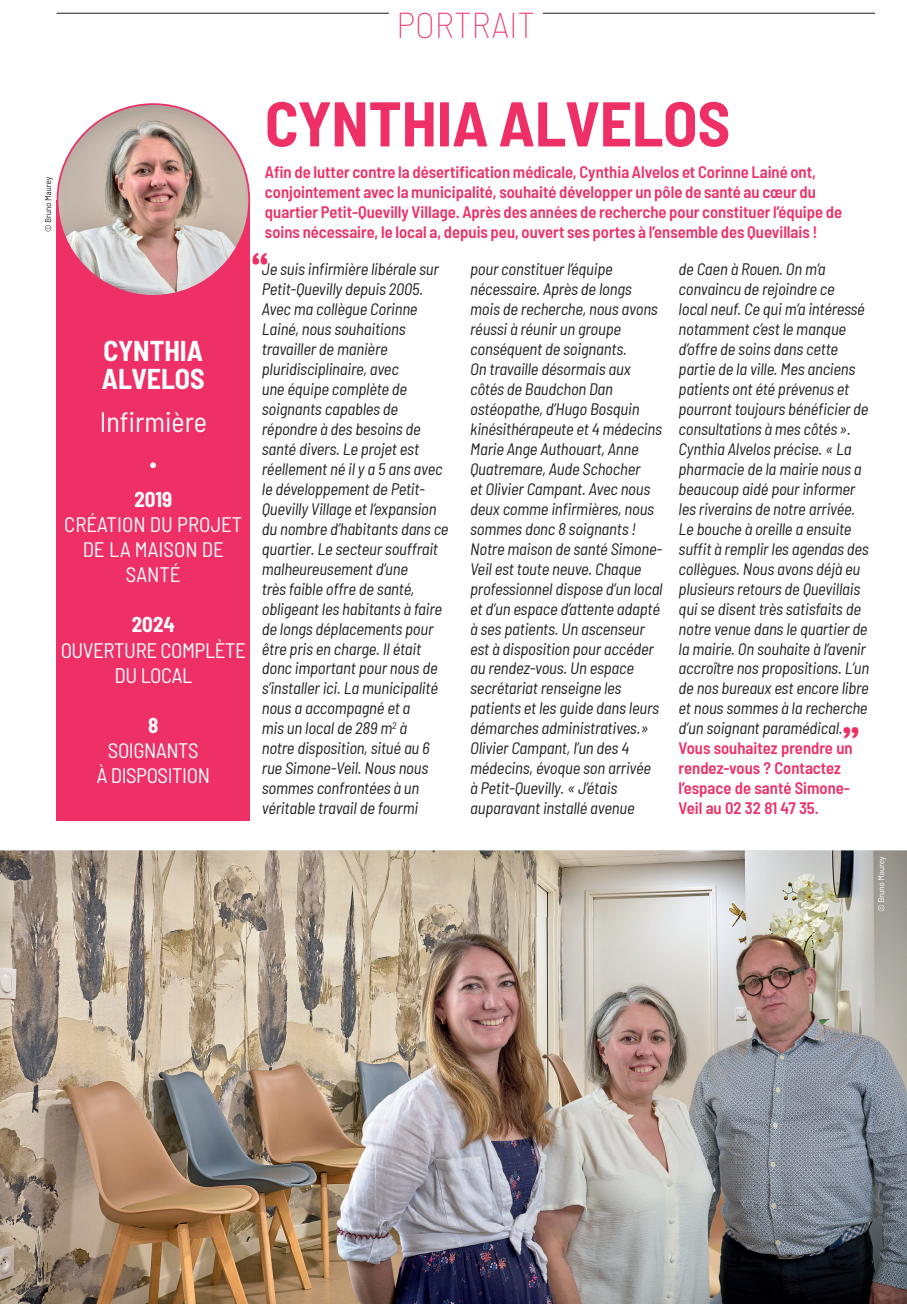
<style>
.page{position:relative;width:907px;height:1304px;background:#fff}
.page>*{position:absolute;margin:0;border:0;box-sizing:border-box;transform-origin:0 0}
.t1{font:700 semi-condensed 63px "Barlow";color:#ee3067}
.t2{font:700 38.5px "Britannic";color:#ee3067}
.t3{font:100 semi-condensed 36.75px "Barlow";color:#ee3067}
.t4{font:700 semi-condensed 28px/28px "Barlow";color:#fff}
.t5{font:semi-condensed 28px "Barlow";color:#fff}
.t6{font:semi-condensed 24.5px "Barlow";color:#fff}
.t7{font:semi-condensed 21px/25.2px "Barlow";letter-spacing:-.02em;color:#fff;text-align:center}
.t8{font:semi-condensed 21px/25.2px "Barlow";color:#fff;text-align:center}
.t9{font:700 semi-condensed 21px "Barlow";color:#fff}
.t10{font:italic semi-condensed 16.62px/19.9px "Barlow";letter-spacing:-.01em;color:#231f20}
.t11{font:600 semi-condensed 16.62px/19.9px "Barlow";color:#ee3067}
</style>
<div class="page">
<div style="left:57px;top:200px;width:193px;height:621px;background:#ee3067"></div>
<img style="left:57px;top:104px;width:192px;height:192px;border-radius:96px">
<svg style="left:45px;top:177px;width:8px;height:54px"></svg>
<hr style="left:57px;top:13px;width:332px;height:1px;background:#231f20">
<hr style="left:543px;top:13px;width:332px;height:1px;background:#231f20">
<img style="left:0;top:850px;width:907px;height:454px">
<img style="left:291px;top:917px;width:616px;height:387px">
<svg style="left:878px;top:856px;width:8px;height:55px"></svg>
<h3 class="t3" style="left:397px;top:-2px;width:140px">PORTRAIT</h3>
<h1 class="t1" style="left:265px;top:78px;width:467px">CYNTHIA ALVELOS</h1>
<p class="t11" style="left:265px;top:161px;width:579px">Afin de lutter contre la désertification médicale, Cynthia Alvelos et Corinne Lainé ont, conjointement avec la municipalité, souhaité développer un pôle de santé au cœur du quartier Petit-Quevilly Village. Après des années de recherche pour constituer l’équipe de soins nécessaire, le local a, depuis peu, ouvert ses portes à l’ensemble des Quevillais !</p>
<h2 class="t2" style="left:251px;top:244px;width:20px">“</h2>
<p class="t10" style="left:262px;top:258px;width:188px">Je suis infirmière libérale sur<br>Petit-Quevilly depuis 2005.<br>Avec ma collègue Corinne<br>Lainé, nous souhaitions travailler de manière pluridisciplinaire, avec<br>une équipe complète de soignants capables de répondre à des besoins de santé divers. Le projet est réellement né il y a 5 ans avec le développement de Petit-<br>Quevilly Village et l’expansion du nombre d’habitants dans ce quartier. Le secteur souffrait malheureusement d’une<br>très faible offre de santé, obligeant les habitants à faire de longs déplacements pour être pris en charge. Il était donc important pour nous de s’installer ici. La municipalité nous a accompagné et a<br>mis un local de 289 m<sup>2</sup> à<br>notre disposition, situé au 6 rue Simone-Veil. Nous nous sommes confrontées à un véritable travail de fourmi</p>
<p class="t10" style="left:470px;top:258px;width:194px">pour constituer l’équipe nécessaire. Après de longs mois de recherche, nous avons réussi à réunir un groupe conséquent de soignants.<br>On travaille désormais aux côtés de Baudchon Dan ostéopathe, d’Hugo Bosquin kinésithérapeute et 4 médecins<br>Marie Ange Authouart, Anne<br>Quatremare, Aude Schocher<br>et Olivier Campant. Avec nous deux comme infirmières, nous sommes donc 8 soignants !<br>Notre maison de santé Simone-<br>Veil est toute neuve. Chaque professionnel dispose d’un local et d’un espace d’attente adapté à ses patients. Un ascenseur est à disposition pour accéder au rendez-vous. Un espace secrétariat renseigne les patients et les guide dans leurs démarches administratives.»<br>Olivier Campant, l’un des 4 médecins, évoque son arrivée à Petit-Quevilly. « J’étais auparavant installé avenue</p>
<p class="t10" style="left:679px;top:258px;width:192px">de Caen à Rouen. On m’a convaincu de rejoindre ce<br>local neuf. Ce qui m’a intéressé notamment c’est le manque d’offre de soins dans cette partie de la ville. Mes anciens patients ont été prévenus et pourront toujours bénéficier de consultations à mes côtés ».<br>Cynthia Alvelos précise. « La pharmacie de la mairie nous a beaucoup aidé pour informer les riverains de notre arrivée.<br>Le bouche à oreille a ensuite suffit à remplir les agendas des collègues. Nous avons déjà eu plusieurs retours de Quevillais qui se disent très satisfaits de notre venue dans le quartier de la mairie. On souhaite à l’avenir accroître nos propositions. L’un de nos bureaux est encore libre et nous sommes à la recherche d’un soignant paramédical.</p>
<h3 class="t4" style="left:102px;top:335px;width:104px">CYNTHIA<br>ALVELOS</h3>
<h3 class="t5" style="left:100px;top:402px;width:109px">Infirmière</h3>
<h3 class="t6" style="left:150px;top:445px;width:9px">•</h3>
<p class="t9" style="left:134px;top:484px;width:39px">2019</p>
<p class="t8" style="left:64px;top:510px;width:180px">CRÉATION DU PROJET<br>DE LA MAISON DE<br>SANTÉ</p>
<p class="t9" style="left:132px;top:610px;width:45px">2024</p>
<p class="t7" style="left:61px;top:636px;width:187px">OUVERTURE COMPLÈTE<br>DU LOCAL</p>
<p class="t9" style="left:148px;top:710px;width:12px">8</p>
<p class="t7" style="left:97px;top:736px;width:115px">SOIGNANTS<br>À DISPOSITION</p>
<h2 class="t2" style="left:842px;top:718px;width:20px">”</h2>
<p class="t11" style="left:679px;top:737px;width:176px">Vous souhaitez prendre un rendez-vous ? Contactez l’espace de santé Simone-<br>Veil au 02 32 81 47 35.</p>
</div>
